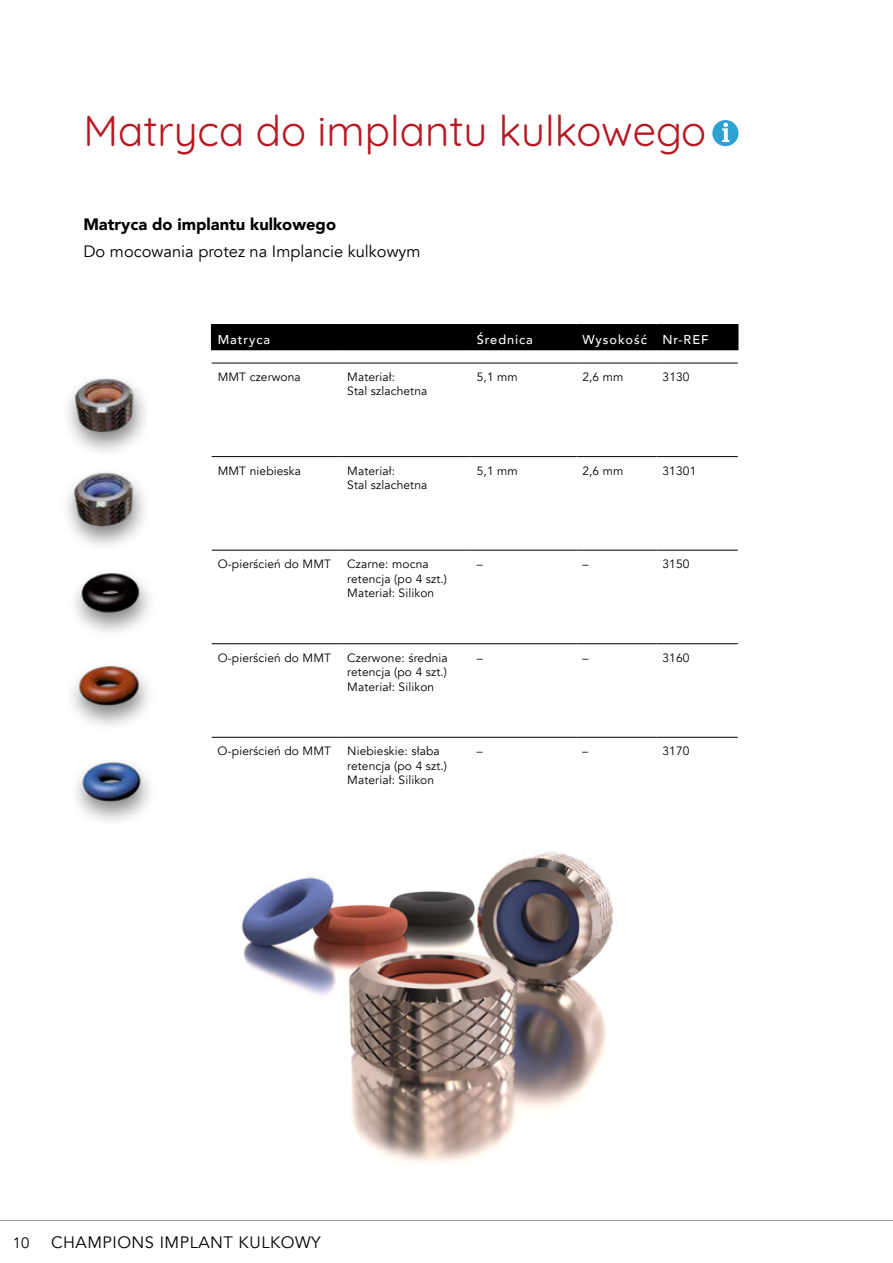
<style>
.page{position:relative;width:893px;height:1263px;background:#fff}
.page>*{position:absolute;margin:0;border:0;box-sizing:border-box;transform-origin:0 0}
.t1{font:42px "Quicksand";color:#b71923}
.t2{font:16.5px "Avenir";color:#000}
.t3{font:900 16.5px "Avenir";color:#000}
.t4{font:16.5px "Avenir";letter-spacing:.03em;color:#000}
.t5{font:15px "Avenir";color:#000}
.t6{font:500 12.75px "Avenir";letter-spacing:.075em;color:#fff}
.t7{font:12px/14.4px "Avenir";letter-spacing:.01em;color:#000}
</style>
<div class="page">
<hr style="left:0;top:1220px;width:893px;height:1px;background:#9d9d9c">
<div style="left:712px;top:120px;width:26px;height:26px;background:#2da0d5;border-radius:50%"></div>
<svg style="left:722px;top:122px;width:7px;height:20px"></svg>
<hr style="left:211px;top:324px;width:130px;height:2px;background:#000">
<hr style="left:341px;top:324px;width:130px;height:2px;background:#000">
<hr style="left:471px;top:324px;width:105px;height:2px;background:#000">
<hr style="left:576px;top:324px;width:80px;height:2px;background:#000">
<hr style="left:656px;top:324px;width:82px;height:2px;background:#000">
<div style="left:211px;top:325px;width:527px;height:24px;background:#000"></div>
<hr style="left:211px;top:349px;width:130px;height:1px;background:#000">
<hr style="left:341px;top:349px;width:130px;height:1px;background:#000">
<hr style="left:471px;top:349px;width:105px;height:1px;background:#000">
<hr style="left:576px;top:349px;width:80px;height:1px;background:#000">
<hr style="left:656px;top:349px;width:82px;height:1px;background:#000">
<hr style="left:212px;top:363px;width:129px;height:1px;background:#000">
<hr style="left:341px;top:363px;width:130px;height:1px;background:#000">
<hr style="left:471px;top:363px;width:105px;height:1px;background:#000">
<hr style="left:576px;top:363px;width:80px;height:1px;background:#000">
<hr style="left:656px;top:363px;width:82px;height:1px;background:#000">
<hr style="left:212px;top:456px;width:129px;height:1px;background:#000">
<hr style="left:341px;top:456px;width:130px;height:1px;background:#000">
<hr style="left:471px;top:456px;width:105px;height:1px;background:#000">
<hr style="left:576px;top:456px;width:80px;height:1px;background:#000">
<hr style="left:656px;top:456px;width:82px;height:1px;background:#000">
<hr style="left:212px;top:550px;width:129px;height:1px;background:#000">
<hr style="left:341px;top:550px;width:130px;height:1px;background:#000">
<hr style="left:471px;top:550px;width:105px;height:1px;background:#000">
<hr style="left:576px;top:550px;width:80px;height:1px;background:#000">
<hr style="left:656px;top:550px;width:82px;height:1px;background:#000">
<hr style="left:212px;top:643px;width:129px;height:1px;background:#000">
<hr style="left:341px;top:643px;width:130px;height:1px;background:#000">
<hr style="left:471px;top:643px;width:105px;height:1px;background:#000">
<hr style="left:576px;top:643px;width:80px;height:1px;background:#000">
<hr style="left:656px;top:643px;width:82px;height:1px;background:#000">
<hr style="left:212px;top:737px;width:129px;height:1px;background:#000">
<hr style="left:341px;top:737px;width:130px;height:1px;background:#000">
<hr style="left:471px;top:737px;width:105px;height:1px;background:#000">
<hr style="left:576px;top:737px;width:80px;height:1px;background:#000">
<hr style="left:656px;top:737px;width:82px;height:1px;background:#000">
<div style="left:61px;top:372px;width:91px;height:86px;background:#000;opacity:.5"></div>
<img style="left:74px;top:372px;width:78px;height:60px">
<div style="left:60px;top:467px;width:91px;height:86px;background:#000;opacity:.5"></div>
<img style="left:74px;top:455px;width:78px;height:72px">
<div style="left:67px;top:567px;width:90px;height:72px;background:#000;opacity:.5"></div>
<img style="left:74px;top:571px;width:71px;height:44px">
<div style="left:65px;top:660px;width:91px;height:72px;background:#000;opacity:.5"></div>
<img style="left:76px;top:663px;width:66px;height:45px">
<div style="left:68px;top:756px;width:90px;height:72px;background:#000;opacity:.5"></div>
<img style="left:76px;top:762px;width:72px;height:40px">
<img style="left:143px;top:790px;width:470px;height:373px">
<h1 class="t1" style="left:83px;top:99px;width:624px">Matryca do implantu kulkowego</h1>
<h2 class="t3" style="left:83px;top:210px;width:254px">Matryca do implantu kulkowego</h2>
<h2 class="t2" style="left:83px;top:241px;width:339px">Do mocowania protez na Implancie kulkowym</h2>
<p class="t6" style="left:218px;top:328px;width:54px">Matryca</p>
<p class="t6" style="left:477px;top:328px;width:58px">Średnica</p>
<p class="t6" style="left:582px;top:328px;width:128px">Wysokość Nr-REF</p>
<p class="t7" style="left:218px;top:370px;width:85px">MMT czerwona</p>
<p class="t7" style="left:347px;top:370px;width:82px">Materiał:<br>Stal szlachetna</p>
<p class="t7" style="left:477px;top:370px;width:43px">5,1 mm</p>
<p class="t7" style="left:582px;top:370px;width:43px">2,6 mm</p>
<p class="t7" style="left:662px;top:370px;width:29px">3130</p>
<p class="t7" style="left:218px;top:463px;width:85px">MMT niebieska</p>
<p class="t7" style="left:347px;top:463px;width:82px">Materiał:<br>Stal szlachetna</p>
<p class="t7" style="left:477px;top:463px;width:43px">5,1 mm</p>
<p class="t7" style="left:582px;top:463px;width:43px">2,6 mm</p>
<p class="t7" style="left:662px;top:463px;width:35px">31301</p>
<p class="t7" style="left:218px;top:557px;width:115px">O-pierścień do MMT</p>
<p class="t7" style="left:347px;top:557px;width:101px">Czarne: mocna retencja (po 4 szt.)<br>Materiał: Silikon</p>
<p class="t7" style="left:477px;top:557px;width:7px">–</p>
<p class="t7" style="left:582px;top:557px;width:7px">–</p>
<p class="t7" style="left:662px;top:557px;width:29px">3150</p>
<p class="t7" style="left:218px;top:651px;width:115px">O-pierścień do MMT</p>
<p class="t7" style="left:347px;top:651px;width:102px;text-align:justify">Czerwone: średnia retencja (po 4 szt.)<br>Materiał: Silikon</p>
<p class="t7" style="left:477px;top:651px;width:7px">–</p>
<p class="t7" style="left:582px;top:651px;width:7px">–</p>
<p class="t7" style="left:662px;top:651px;width:29px">3160</p>
<p class="t7" style="left:218px;top:744px;width:115px">O-pierścień do MMT</p>
<p class="t7" style="left:347px;top:744px;width:101px">Niebieskie: słaba retencja (po 4 szt.)<br>Materiał: Silikon</p>
<p class="t7" style="left:477px;top:744px;width:7px">–</p>
<p class="t7" style="left:582px;top:744px;width:7px">–</p>
<p class="t7" style="left:662px;top:744px;width:29px">3170</p>
<p class="t5" style="left:13px;top:1234px;width:18px">10</p>
<h2 class="t4" style="left:51px;top:1232px;width:271px">CHAMPIONS IMPLANT KULKOWY</h2>
</div>
